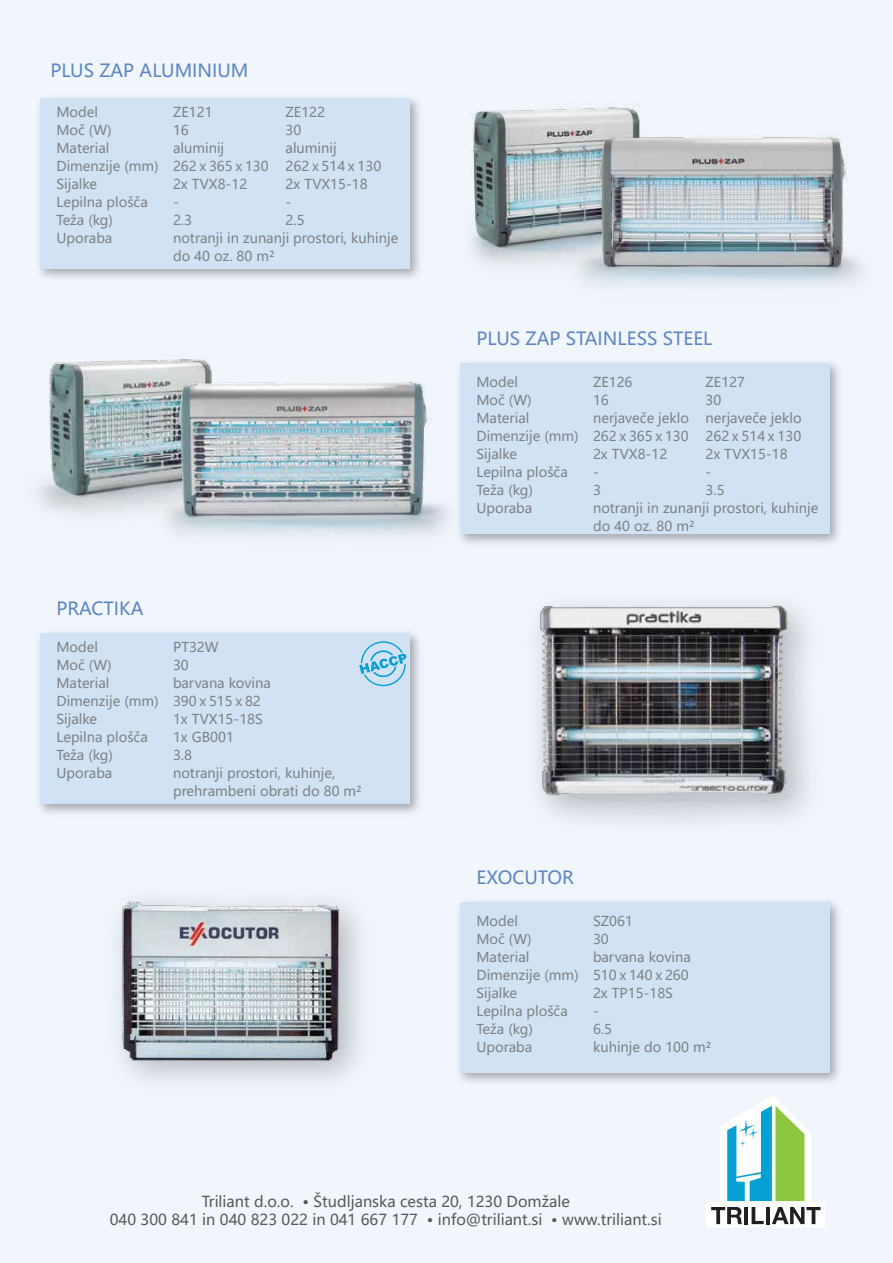
<style>
.page{position:relative;width:893px;height:1263px;background:#f1f6fc}
.page>*{position:absolute;margin:0;border:0;box-sizing:border-box;transform-origin:0 0}
.t1{font:18px "Microsoft Ya Hei UI";color:#5c85c4}
.t2{font:15px/18px "Microsoft Ya Hei UI";color:#58595b;text-align:center}
.t3{font:13.5px/18px "Microsoft Ya Hei UI";color:#808285}
</style>
<div class="page">
<svg style="left:707px;top:1096px;width:118px;height:132px"></svg>
<div style="left:460px;top:902px;width:370px;height:170px;background:#d1e2f5"></div>
<img style="left:119px;top:899px;width:241px;height:216px">
<img style="left:537px;top:595px;width:255px;height:237px">
<div style="left:460px;top:363px;width:370px;height:170px;background:#d1e2f5"></div>
<img style="left:37px;top:359px;width:175px;height:155px">
<img style="left:149px;top:374px;width:308px;height:162px">
<div style="left:40px;top:98px;width:370px;height:170px;background:#d1e2f5"></div>
<img style="left:471px;top:105px;width:169px;height:161px">
<img style="left:564px;top:133px;width:297px;height:152px">
<div style="left:40px;top:633px;width:370px;height:170px;background:#d1e2f5"></div>
<svg style="left:359px;top:641px;width:47px;height:45px"></svg>
<h1 class="t1" style="left:50px;top:58px;width:200px">PLUS ZAP ALUMINIUM</h1>
<p class="t3" style="left:56px;top:103px;width:104px">Model<br>Moč (W)<br>Material<br>Dimenzije (mm)<br>Sijalke<br>Lepilna plošča<br>Teža (kg)<br>Uporaba</p>
<p class="t3" style="left:173px;top:103px;width:227px">ZE121<br>16<br>aluminij<br>262 x 365 x 130<br>2x TVX8-12<br>-<br>2.3<br>notranji in zunanji prostori, kuhinje do 40 oz. 80 m²</p>
<p class="t3" style="left:286px;top:103px;width:97px">ZE122<br>30<br>aluminij<br>262 x 514 x 130<br>2x TVX15-18<br>-<br>2.5</p>
<h1 class="t1" style="left:56px;top:596px;width:88px">PRACTIKA</h1>
<p class="t3" style="left:56px;top:638px;width:104px">Model<br>Moč (W)<br>Material<br>Dimenzije (mm)<br>Sijalke<br>Lepilna plošča<br>Teža (kg)<br>Uporaba</p>
<p class="t3" style="left:173px;top:638px;width:190px">PT32W<br>30<br>barvana kovina<br>390 x 515 x 82<br>1x TVX15-18S<br>1x GB001<br>3.8<br>notranji prostori, kuhinje, prehrambeni obrati do 80 m²</p>
<h1 class="t1" style="left:476px;top:327px;width:238px">PLUS ZAP STAINLESS STEEL</h1>
<p class="t3" style="left:476px;top:372px;width:104px">Model<br>Moč (W)<br>Material<br>Dimenzije (mm)<br>Sijalke<br>Lepilna plošča<br>Teža (kg)<br>Uporaba</p>
<p class="t3" style="left:593px;top:372px;width:227px">ZE126<br>16<br>nerjaveče jeklo<br>262 x 365 x 130<br>2x TVX8-12<br>-<br>3<br>notranji in zunanji prostori, kuhinje do 40 oz. 80 m²</p>
<p class="t3" style="left:705px;top:372px;width:98px">ZE127<br>30<br>nerjaveče jeklo<br>262 x 514 x 130<br>2x TVX15-18<br>-<br>3.5</p>
<h1 class="t1" style="left:476px;top:865px;width:99px">EXOCUTOR</h1>
<p class="t3" style="left:476px;top:911px;width:104px">Model<br>Moč (W)<br>Material<br>Dimenzije (mm)<br>Sijalke<br>Lepilna plošča<br>Teža (kg)<br>Uporaba</p>
<p class="t3" style="left:593px;top:911px;width:120px">SZ061<br>30<br>barvana kovina<br>510 x 140 x 260<br>2x TP15-18S<br>-<br>6.5<br>kuhinje do 100 m²</p>
<p class="t2" style="left:110px;top:1192px;width:553px">Triliant d.o.o. • Študljanska cesta 20, 1230 Domžale<br>040 300 841 in 040 823 022 in 041 667 177 • info@triliant.si • www.triliant.si</p>
</div>
